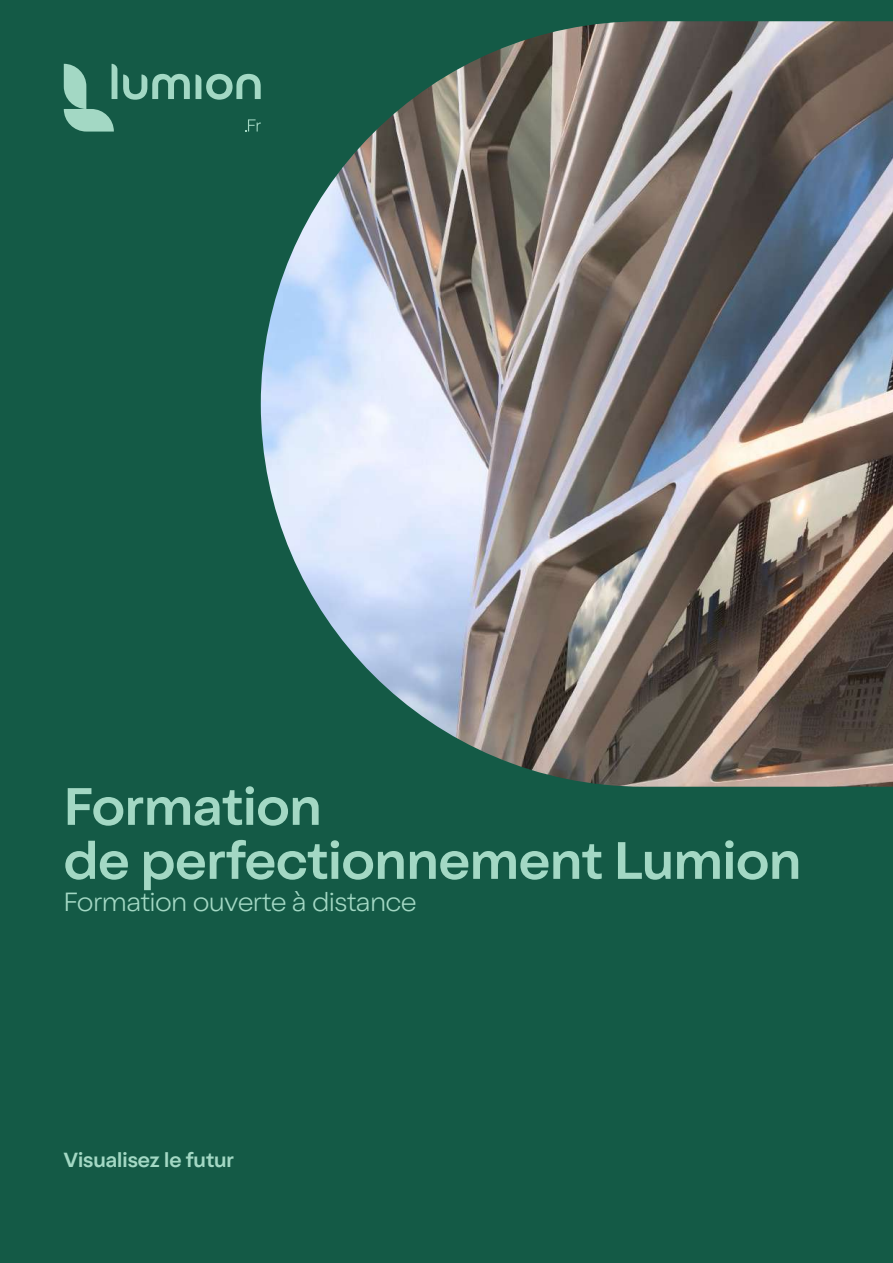
<style>
.page{position:relative;width:893px;height:1263px;background:#145a46}
.page>*{position:absolute;margin:0;border:0;box-sizing:border-box;transform-origin:0 0}
.t1{font:500 54px/54px "Oldschool Grotesk";color:#a3d8c4}
.t2{font:300 27px "Oldschool Grotesk";color:#a3d8c4}
.t3{font:500 21px "Oldschool Grotesk";color:#a3d8c4}
</style>
<div class="page">
<img style="left:261px;top:21px;width:632px;height:766px">
<svg style="left:64px;top:64px;width:53px;height:68px"></svg>
<svg style="left:123px;top:74px;width:67px;height:26px"></svg>
<svg style="left:196px;top:74px;width:65px;height:26px"></svg>
<svg style="left:245px;top:119px;width:16px;height:13px"></svg>
<p class="t1" style="left:64px;top:783px;width:739px">Formation<br>de perfectionnement Lumion</p>
<p class="t2" style="left:64px;top:886px;width:354px">Formation ouverte à distance</p>
<p class="t3" style="left:64px;top:1151px;width:172px">Visualisez le futur</p>
</div>
